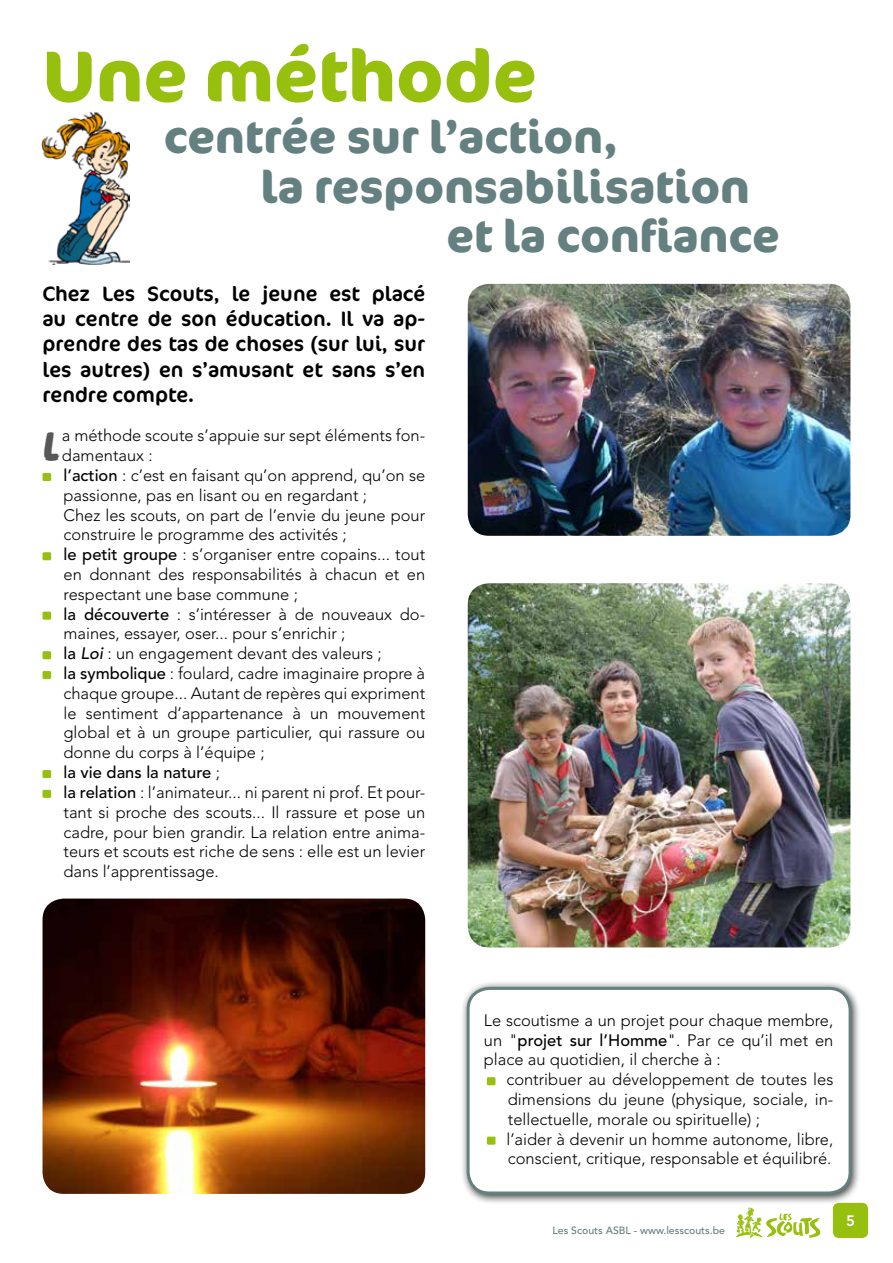
<style>
.page{position:relative;width:893px;height:1263px;background:#fff}
.page>*{position:absolute;margin:0;border:0;box-sizing:border-box;transform-origin:0 0}
.t1{font:700 72px "Cocon OT";color:#97bf0d}
.t2{font:700 45px "Cocon OT";color:#658080}
.t3{font:44.55px "House Gen Col Housepaint";color:#58585a}
.t4{font:21px/25.2px "Cocon OT";color:#000;text-align:justify}
.t5{font:300 16.5px/19.8px "Avenir LT Std";color:#000}
.t6{font:800 15px "Avenir LT Std";color:#fff}
.t7{font:500 10.5px "Avenir LT Std";color:#658080}
.s1{font-weight:500}
.s2{font-weight:500;font-style:italic}
</style>
<div class="page">
<div style="left:833px;top:1203px;width:35px;height:35px;background:#97bf0d;border-radius:6px"></div>
<svg style="left:736px;top:1207px;width:85px;height:31px"></svg>
<img style="left:41px;top:93px;width:88px;height:172px">
<div style="left:43px;top:473px;width:8px;height:8px;background:#97bf0d;border-radius:2px"></div>
<div style="left:43px;top:552px;width:8px;height:8px;background:#97bf0d;border-radius:2px"></div>
<div style="left:43px;top:612px;width:8px;height:8px;background:#97bf0d;border-radius:2px"></div>
<div style="left:43px;top:651px;width:8px;height:8px;background:#97bf0d;border-radius:2px"></div>
<div style="left:43px;top:671px;width:8px;height:8px;background:#97bf0d;border-radius:2px"></div>
<div style="left:43px;top:770px;width:8px;height:8px;background:#97bf0d;border-radius:2px"></div>
<div style="left:43px;top:790px;width:8px;height:8px;background:#97bf0d;border-radius:2px"></div>
<div style="left:460px;top:981px;width:402px;height:224px;background:#000;opacity:.75"></div>
<div style="left:468px;top:988px;width:382px;height:205px;background:#fff;border-radius:21px"></div>
<div style="left:487px;top:1077px;width:8px;height:8px;background:#97bf0d;border-radius:2px"></div>
<div style="left:487px;top:1136px;width:8px;height:9px;background:#97bf0d;border-radius:2px"></div>
<div style="left:467px;top:987px;width:385px;height:207px;border:3px solid #658080;border-radius:21px"></div>
<img style="left:468px;top:284px;width:382px;height:252px">
<img style="left:468px;top:583px;width:382px;height:364px">
<img style="left:43px;top:898px;width:382px;height:296px">
<h1 class="t1" style="left:43px;top:33px;width:496px">Une méthode</h1>
<h2 class="t2" style="left:164px;top:110px;width:456px">centrée sur l’action,</h2>
<h2 class="t2" style="left:261px;top:161px;width:491px">la responsabilisation</h2>
<h2 class="t2" style="left:446px;top:209px;width:335px">et la confiance</h2>
<p class="t4" style="left:43px;top:282px;width:384px">Chez Les Scouts, le jeune est placé au centre de son éducation. Il va ap&shy;prendre des tas de choses (sur lui, sur les autres) en s’amusant et sans s’en rendre compte.</p>
<h3 class="t3" style="left:43px;top:414px;width:21px">L</h3>
<p class="t5" style="left:62px;top:426px;width:365px">a méthode scoute s’appuie sur sept éléments fon&shy;damentaux :<br><span class="s1">l’action</span> : c’est en faisant qu’on apprend, qu’on se passionne, pas en lisant ou en regardant ;<br>Chez les scouts, on part de l’envie du jeune pour construire le programme des activités ;<br><span class="s1">le petit groupe</span> : s’organiser entre copains... tout en donnant des responsabilités à chacun et en respectant une base commune ;<br><span class="s1">la découverte</span> : s’intéresser à de nouveaux do&shy;maines, essayer, oser... pour s’enrichir ;<br><span class="s1">la</span> <span class="s2">Loi</span> : un engagement devant des valeurs ;<br><span class="s1">la symbolique</span> : foulard, cadre imaginaire propre à chaque groupe... Autant de repères qui expriment le sentiment d’appartenance à un mouvement global et à un groupe particulier, qui rassure ou donne du corps à l’équipe ;<br><span class="s1">la vie dans la nature</span> ;<br><span class="s1">la relation</span> : l’animateur... ni parent ni prof. Et pour&shy;tant si proche des scouts... Il rassure et pose un cadre, pour bien grandir. La relation entre anima&shy;teurs et scouts est riche de sens : elle est un levier dans l’apprentissage.</p>
<p class="t5" style="left:484px;top:1010px;width:351px;text-align:justify">Le scoutisme a un projet pour chaque membre, un "<span class="s1">projet sur l’Homme</span>". Par ce qu’il met en place au quotidien, il cherche à :</p>
<p class="t5" style="left:506px;top:1070px;width:329px">contribuer au développement de toutes les dimensions du jeune (physique, sociale, in&shy;tellectuelle, morale ou spirituelle) ;<br>l’aider à devenir un homme autonome, libre, conscient, critique, responsable et équilibré.</p>
<p class="t7" style="left:552px;top:1224px;width:174px">Les Scouts ASBL - www.lesscouts.be</p>
<p class="t6" style="left:846px;top:1212px;width:10px">5</p>
</div>
